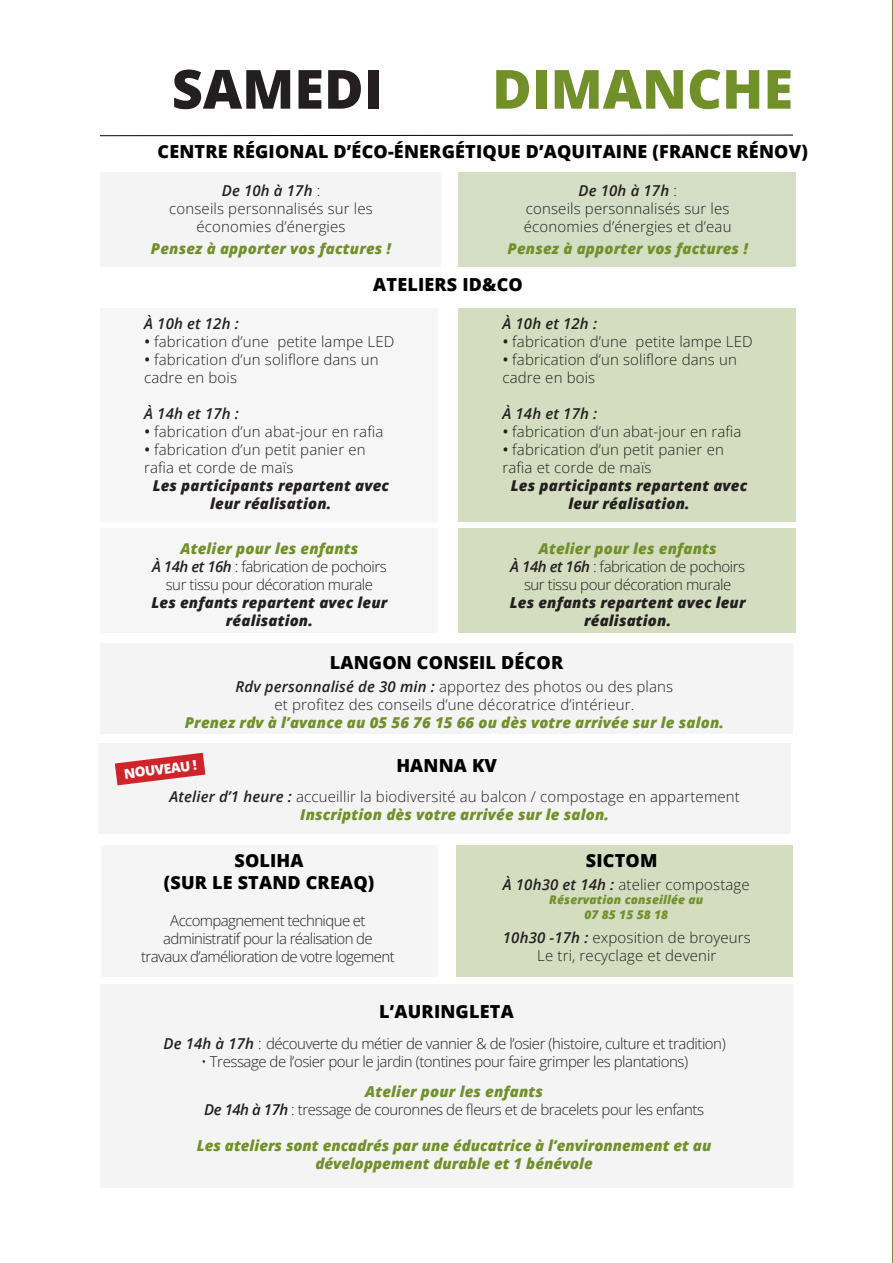
<style>
.page{position:relative;width:893px;height:1263px;background:#fff}
.page>*{position:absolute;margin:0;border:0;box-sizing:border-box;transform-origin:0 0}
.t1{font:800 54px "Open Sans";color:#719029}
.t2{font:800 54px "Open Sans";color:#231f20}
.t3{font:800 18px/21.6px "Open Sans";letter-spacing:.01em;color:#000;text-align:center}
.t4{font:15px/18px "Open Sans";letter-spacing:.01em;color:#231f20;text-align:center}
.t5{font:15px/18px "Open Sans";letter-spacing:-.03em;color:#231f20;text-align:center}
.t6{font:italic 800 15px/18px "Open Sans";letter-spacing:.01em;color:#719029;text-align:center}
.t7{font:15px/18px "Open Sans";letter-spacing:-.04em;color:#231f20;text-align:center}
.t8{font:italic 800 15px/18px "Open Sans";letter-spacing:.01em;color:#231f20;text-align:center}
.t9{font:italic 600 15px "Open Sans";letter-spacing:.01em;color:#231f20}
.t10{font:italic 600 15px "Open Sans";letter-spacing:.01em;color:#231f20}
.t11{font:800 13.5px "Open Sans";color:#fff}
.t12{font:italic 800 12px/14.4px "Open Sans";letter-spacing:.01em;color:#719029;text-align:center}
.s1{font-weight:600;font-style:italic}
.s2{font-weight:800;font-style:italic;color:#719029}
.s3{font-weight:800;font-style:italic}
</style>
<div class="page">
<div style="left:98px;top:744px;width:693px;height:90px;background:#f4f4f5"></div>
<div style="left:456px;top:845px;width:337px;height:132px;background:#d4ddbf"></div>
<div style="left:100px;top:172px;width:341px;height:95px;background:#f4f4f5"></div>
<div style="left:458px;top:308px;width:338px;height:214px;background:#d4ddbf"></div>
<div style="left:100px;top:984px;width:693px;height:204px;background:#f4f4f5"></div>
<div style="left:100px;top:643px;width:693px;height:90px;background:#f4f4f5"></div>
<hr style="left:892px;top:0;width:1px;height:1262px;background:#719029">
<div style="left:101px;top:845px;width:336px;height:132px;background:#f5f5f5"></div>
<svg style="left:100px;top:135px;width:693px;height:1px"></svg>
<div style="left:458px;top:528px;width:338px;height:105px;background:#d4ddbf"></div>
<div style="left:458px;top:172px;width:338px;height:95px;background:#d3dec4"></div>
<div style="left:100px;top:308px;width:338px;height:214px;background:#f6f6f6"></div>
<div style="left:100px;top:528px;width:338px;height:105px;background:#f6f6f6"></div>
<svg style="left:115px;top:753px;width:90px;height:32px"></svg>
<p class="t2" style="left:172px;top:52px;width:212px">SAMEDI</p>
<p class="t1" style="left:492px;top:52px;width:302px">DIMANCHE</p>
<p class="t3" style="left:157px;top:140px;width:652px">CENTRE RÉGIONAL D’ÉCO-ÉNERGÉTIQUE D’AQUITAINE (FRANCE RÉNOV)</p>
<p class="t4" style="left:169px;top:181px;width:205px"><span class="s1">De 10h à 17h</span> :<br>conseils personnalisés sur les économies d’énergies</p>
<p class="t6" style="left:151px;top:239px;width:242px">Pensez à apporter vos factures !</p>
<p class="t4" style="left:524px;top:181px;width:209px"><span class="s1">De 10h à 17h</span> :<br>conseils personnalisés sur les économies d’énergies et d’eau</p>
<p class="t6" style="left:508px;top:239px;width:242px">Pensez à apporter vos factures !</p>
<p class="t3" style="left:373px;top:273px;width:151px">ATELIERS ID&amp;CO</p>
<p class="t9" style="left:144px;top:314px;width:96px">À 10h et 12h :</p>
<p class="t4" style="left:144px;top:332px;width:252px"><span class="s1">•</span> fabrication d’une petite lampe LED</p>
<p class="t4" style="left:144px;top:350px;width:236px;text-align:left"><span class="s1">•</span> fabrication d’un soliflore dans un cadre en bois</p>
<p class="t10" style="left:144px;top:403px;width:96px">À 14h et 17h :</p>
<p class="t4" style="left:144px;top:422px;width:241px"><span class="s1">•</span> fabrication d’un abat-jour en rafia</p>
<p class="t4" style="left:144px;top:440px;width:223px;text-align:left"><span class="s1">•</span> fabrication d’un petit panier en rafia et corde de maïs</p>
<p class="t8" style="left:153px;top:476px;width:238px">Les participants repartent avec leur réalisation.</p>
<p class="t5" style="left:152px;top:539px;width:237px"><span class="s2">Atelier pour les enfants<br></span><span class="s1">À 14h et 16h</span> : fabrication de pochoirs sur tissu pour décoration murale<br><span class="s3">Les enfants repartent avec leur réalisation.</span></p>
<p class="t9" style="left:502px;top:314px;width:96px">À 10h et 12h :</p>
<p class="t4" style="left:502px;top:332px;width:252px"><span class="s1">•</span> fabrication d’une petite lampe LED</p>
<p class="t4" style="left:502px;top:350px;width:236px;text-align:left"><span class="s1">•</span> fabrication d’un soliflore dans un cadre en bois</p>
<p class="t10" style="left:502px;top:403px;width:96px">À 14h et 17h :</p>
<p class="t4" style="left:502px;top:422px;width:241px"><span class="s1">•</span> fabrication d’un abat-jour en rafia</p>
<p class="t4" style="left:502px;top:440px;width:223px;text-align:left"><span class="s1">•</span> fabrication d’un petit panier en rafia et corde de maïs</p>
<p class="t8" style="left:511px;top:476px;width:238px">Les participants repartent avec leur réalisation.</p>
<p class="t5" style="left:510px;top:539px;width:237px"><span class="s2">Atelier pour les enfants<br></span><span class="s1">À 14h et 16h</span> : fabrication de pochoirs sur tissu pour décoration murale<br><span class="s3">Les enfants repartent avec leur réalisation.</span></p>
<p class="t3" style="left:330px;top:651px;width:235px">LANGON CONSEIL DÉCOR</p>
<p class="t4" style="left:236px;top:677px;width:439px"><span class="s1">Rdv personnalisé de 30 min :</span> apportez des photos ou des plans et profitez des conseils d’une décoratrice d’intérieur.</p>
<p class="t6" style="left:185px;top:713px;width:541px">Prenez rdv à l’avance au 05 56 76 15 66 ou dès votre arrivée sur le salon.</p>
<p class="t3" style="left:396px;top:753px;width:102px">HANNA KV</p>
<p class="t4" style="left:169px;top:787px;width:572px"><span class="s1">Atelier d’1 heure :</span> accueillir la biodiversité au balcon / compostage en appartement<br><span class="s2">Inscription dès votre arrivée sur le salon.</span></p>
<p class="t11" style="left:123px;top:764px;width:75px;rotate:-7deg">NOUVEAU !</p>
<p class="t3" style="left:164px;top:849px;width:212px">SOLIHA<br>(SUR LE STAND CREAQ)</p>
<p class="t7" style="left:141px;top:912px;width:255px">Accompagnement technique et administratif pour la réalisation de travaux d’amélioration de votre logement</p>
<p class="t3" style="left:586px;top:849px;width:73px">SICTOM</p>
<p class="t4" style="left:503px;top:875px;width:248px"><span class="s1">À 10h30 et 14h :</span> atelier compostage</p>
<p class="t12" style="left:549px;top:892px;width:156px">Réservation conseillée au<br>07 85 15 58 18</p>
<p class="t4" style="left:503px;top:928px;width:249px"><span class="s1">10h30 -17h :</span> exposition de broyeurs<br>Le tri, recyclage et devenir</p>
<p class="t3" style="left:379px;top:999px;width:136px">L’AURINGLETA</p>
<p class="t5" style="left:163px;top:1034px;width:564px"><span class="s1">De 14h à 17h</span> : découverte du métier de vannier &amp; de l’osier (histoire, culture et tradition)</p>
<p class="t5" style="left:201px;top:1052px;width:488px">• Tressage de l’osier pour le jardin (tontines pour faire grimper les plantations)</p>
<p class="t5" style="left:204px;top:1082px;width:501px"><span class="s2">Atelier pour les enfants<br></span><span class="s1">De 14h à 17h</span> : tressage de couronnes de fleurs et de bracelets pour les enfants</p>
<p class="t6" style="left:197px;top:1136px;width:516px">Les ateliers sont encadrés par une éducatrice à l’environnement et au développement durable et 1 bénévole</p>
</div>
